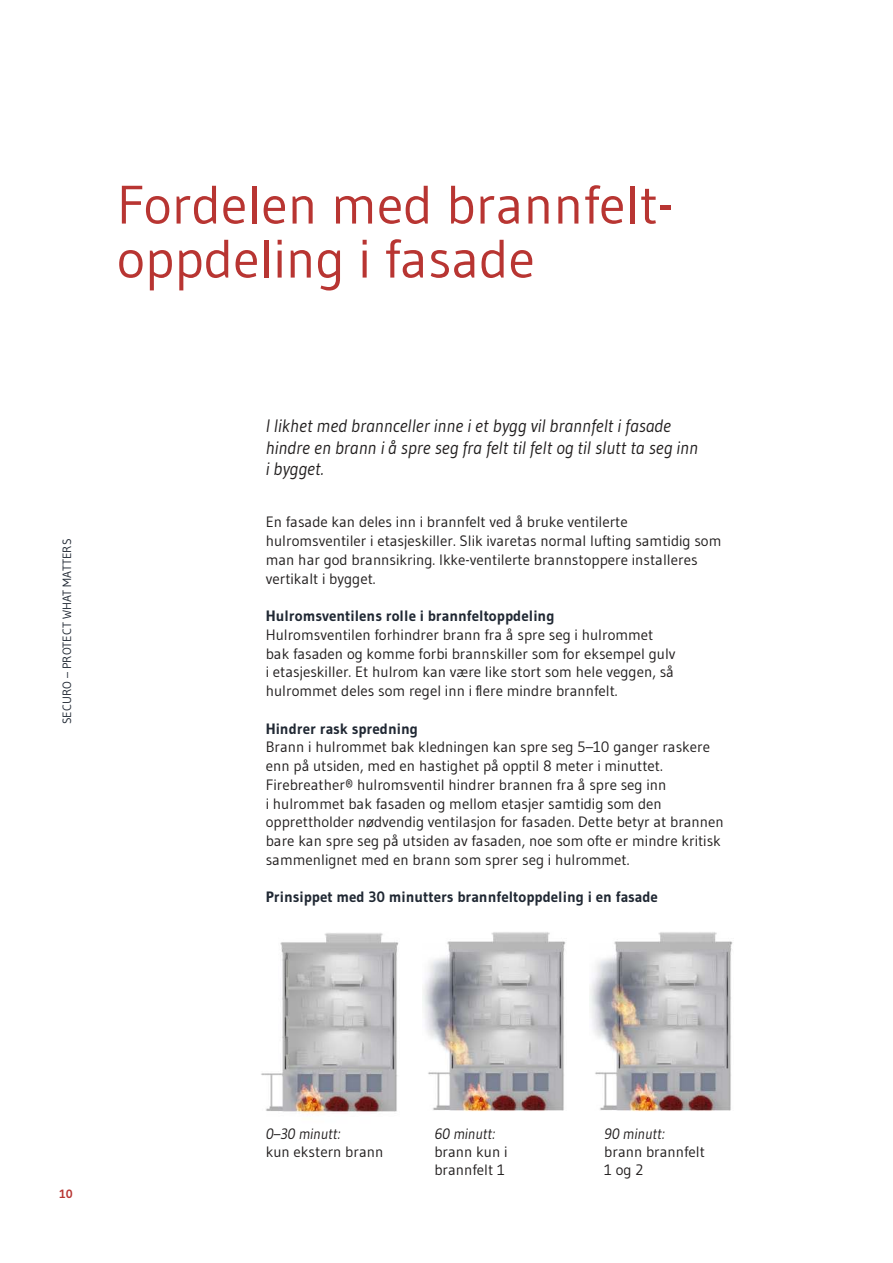
<style>
.page{position:relative;width:893px;height:1263px;background:#fff}
.page>*{position:absolute;margin:0;border:0;box-sizing:border-box;transform-origin:0 0}
.t1{font:54px/54px "Gudea";color:#b83532}
.t2{font:italic 18px/21.6px "Gudea";color:#221f1f}
.t3{font:15px/18.8px "Gudea";color:#221f1f}
.t4{font:700 15px "Gudea";color:#202833}
.t5{font:italic 15px "Gudea";color:#221f1f}
.t6{font:12px "Gudea";color:#202833}
.t7{font:700 12px "Gudea";color:#b83532}
</style>
<div class="page">
<img style="left:589px;top:932px;width:144px;height:180px">
<img style="left:422px;top:932px;width:144px;height:180px">
<img style="left:261px;top:933px;width:138px;height:181px">
<h1 class="t1" style="left:117px;top:177px;width:558px">Fordelen med brannfelt&shy;oppdeling i fasade</h1>
<p class="t6" style="left:60px;top:724px;width:187px;rotate:-90deg">SECURO – PROTECT WHAT MATTERS</p>
<p class="t2" style="left:266px;top:417px;width:434px">I likhet med brannceller inne i et bygg vil brannfelt i fasade hindre en brann i å spre seg fra felt til felt og til slutt ta seg inn i bygget.</p>
<p class="t3" style="left:266px;top:512px;width:457px">En fasade kan deles inn i brannfelt ved å bruke ventilerte hulromsventiler i etasjeskiller. Slik ivaretas normal lufting samtidig som man har god brannsikring. Ikke-ventilerte brannstoppere installeres vertikalt i bygget.</p>
<p class="t4" style="left:266px;top:609px;width:290px">Hulromsventilens rolle i brannfeltoppdeling</p>
<p class="t3" style="left:266px;top:625px;width:411px">Hulromsventilen forhindrer brann fra å spre seg i hulrommet bak fasaden og komme forbi brannskiller som for eksempel gulv i etasjeskiller. Et hulrom kan være like stort som hele veggen, så hulrommet deles som regel inn i flere mindre brannfelt.</p>
<p class="t4" style="left:266px;top:722px;width:154px">Hindrer rask spredning</p>
<p class="t3" style="left:266px;top:737px;width:460px">Brann i hulrommet bak kledningen kan spre seg 5–10 ganger raskere enn på utsiden, med en hastighet på opptil 8 meter i minuttet.<br>Firebreather® hulromsventil hindrer brannen fra å spre seg inn<br>i hulrommet bak fasaden og mellom etasjer samtidig som den opprettholder nødvendig ventilasjon for fasaden. Dette betyr at brannen bare kan spre seg på utsiden av fasaden, noe som ofte er mindre kritisk sammenlignet med en brann som sprer seg i hulrommet.</p>
<p class="t4" style="left:266px;top:891px;width:394px">Prinsippet med 30 minutters brannfeltoppdeling i en fasade</p>
<p class="t7" style="left:60px;top:1189px;width:15px">10</p>
<p class="t5" style="left:266px;top:1127px;width:76px">0–30 minutt:</p>
<p class="t3" style="left:266px;top:1142px;width:119px">kun ekstern brann</p>
<p class="t5" style="left:434px;top:1127px;width:62px">60 minutt:</p>
<p class="t3" style="left:434px;top:1142px;width:75px;line-height:18px">brann kun i brannfelt 1</p>
<p class="t5" style="left:604px;top:1127px;width:62px">90 minutt:</p>
<p class="t3" style="left:604px;top:1142px;width:102px;line-height:18px">brann brannfelt<br>1 og 2</p>
</div>
